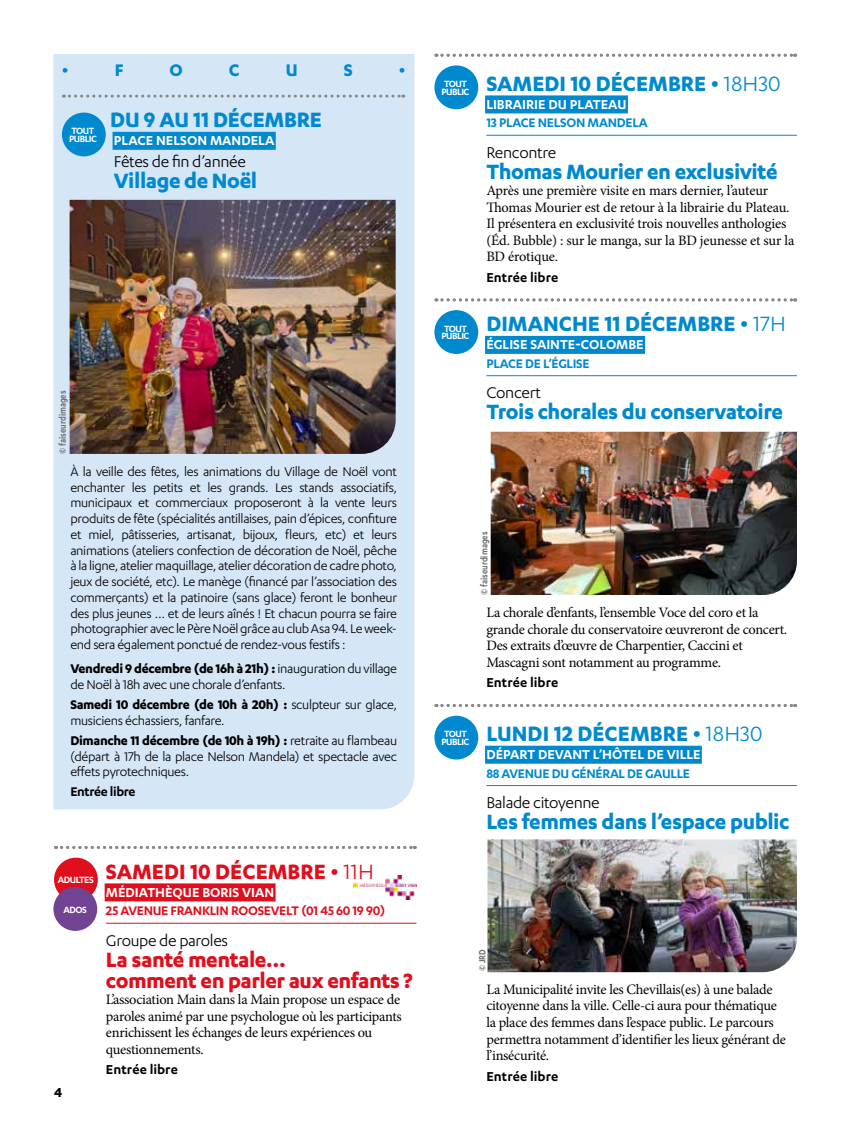
<style>
.page{position:relative;width:851px;height:1132px;background:#fff}
.page>*{position:absolute;margin:0;border:0;box-sizing:border-box;transform-origin:0 0}
.t1{font:700 24px "Karbon";letter-spacing:-.02em;color:#0089ce}
.t2{font:700 24px "Karbon";color:#0089ce}
.t3{font:700 24px/21px "Karbon";letter-spacing:-.02em;color:#e00f1d}
.t4{font:700 24px "Karbon";color:#e00f1d}
.t5{font:700 19.5px "Karbon";color:#0089ce}
.t6{font:18px "Karbon";letter-spacing:-.02em;color:#000}
.t7{font:600 15px "Karbon";color:#fff}
.t8{font:600 15px "Karbon";letter-spacing:.005em;color:#000}
.t9{font:700 15px "Karbon";color:#000}
.t10{font:14.55px/15.8px "Karbon";letter-spacing:-.025em;color:#000;text-align:justify}
.t11{font:600 14.55px "Karbon";letter-spacing:-.025em;color:#000}
.t12{font:14.4px/16.5px "Minion Pro";letter-spacing:-.02em;color:#000}
.t13{font:600 14.4px "Karbon";letter-spacing:-.02em;color:#0089ce}
.t14{font:600 14.4px "Karbon";letter-spacing:-.02em;color:#e00f1d}
.t15{font:600 10.5px/7.5px "Karbon";letter-spacing:-.05em;color:#fff}
.t16{font:600 10.5px "Karbon";color:#706f6f;scale:.85 1}
.s1{font-weight:700}
.s2{font-weight:400}
</style>
<div class="page">
<div style="left:105px;top:883px;width:170px;height:18px;background:#e00f1d"></div>
<hr style="left:106px;top:922px;width:310px;height:1px;background:#e00f1d">
<svg style="left:56px;top:846px;width:359px;height:2px"></svg>
<div style="left:54px;top:857px;width:44px;height:44px;background:#e00f1d;border-radius:50%"></div>
<div style="left:485px;top:95px;width:142px;height:18px;background:#0089ce"></div>
<hr style="left:486px;top:135px;width:310px;height:1px;background:#0089ce">
<div style="left:485px;top:336px;width:160px;height:18px;background:#0089ce"></div>
<hr style="left:486px;top:375px;width:310px;height:1px;background:#0089ce">
<div style="left:485px;top:745px;width:216px;height:18px;background:#0089ce"></div>
<hr style="left:486px;top:785px;width:310px;height:1px;background:#0089ce">
<svg style="left:436px;top:54px;width:359px;height:3px"></svg>
<div style="left:434px;top:65px;width:44px;height:44px;background:#0089ce;border-radius:50%"></div>
<svg style="left:436px;top:298px;width:359px;height:3px"></svg>
<div style="left:434px;top:310px;width:44px;height:44px;background:#0089ce;border-radius:50%"></div>
<svg style="left:436px;top:704px;width:359px;height:2px"></svg>
<div style="left:434px;top:715px;width:44px;height:44px;background:#0089ce;border-radius:50%"></div>
<div style="left:53px;top:886px;width:44px;height:44px;background:#714393;border-radius:50%"></div>
<div style="left:53px;top:54px;width:361px;height:755px;background:#d5e6f7"></div>
<div style="left:112px;top:132px;width:164px;height:18px;background:#0089ce"></div>
<svg style="left:63px;top:95px;width:341px;height:3px"></svg>
<div style="left:62px;top:112px;width:44px;height:44px;background:#0089ce;border-radius:50%"></div>
<img style="left:70px;top:200px;width:325px;height:254px">
<img style="left:353px;top:875px;width:63px;height:23px">
<img style="left:490px;top:431px;width:306px;height:163px">
<img style="left:487px;top:839px;width:309px;height:132px">
<h2 class="t5" style="left:62px;top:59px;width:63px">• F</h2>
<h2 class="t5" style="left:169px;top:59px;width:15px">O</h2>
<h2 class="t5" style="left:229px;top:59px;width:12px">C</h2>
<h2 class="t5" style="left:286px;top:59px;width:13px">U</h2>
<h2 class="t5" style="left:344px;top:59px;width:10px">S</h2>
<h2 class="t5" style="left:399px;top:59px;width:8px">•</h2>
<p class="t15" style="left:69px;top:127px;width:29px">TOUT<br>PUBLIC</p>
<h1 class="t1" style="left:110px;top:106px;width:213px">DU 9 AU 11 DÉCEMBRE</h1>
<p class="t7" style="left:114px;top:132px;width:162px">PLACE NELSON MANDELA</p>
<p class="t6" style="left:114px;top:151px;width:133px">Fêtes de fin d’année</p>
<h1 class="t1" style="left:114px;top:167px;width:145px">Village de Noël</h1>
<p class="t16" style="left:57px;top:454px;width:76px;rotate:-90deg">© faiseurdimages</p>
<p class="t10" style="left:70px;top:463px;width:328px">À la veille des fêtes, les animations du Village de Noël vont enchanter les petits et les grands. Les stands associatifs, municipaux et commerciaux proposeront à la vente leurs produits de fête (spécialités antillaises, pain d’épices, confiture et miel, pâtisseries, artisanat, bijoux, fleurs, etc) et leurs animations (ateliers confection de décoration de Noël, pêche à la ligne, atelier maquillage, atelier décoration de cadre photo, jeux de société, etc). Le manège (financé par l’association des commerçants) et la patinoire (sans glace) feront le bonheur des plus jeunes … et de leurs aînés ! Et chacun pourra se faire photographier avec le Père Noël grâce au club Asa 94. Le week&shy;end sera également ponctué de rendez-vous festifs :</p>
<p class="t10" style="left:70px;top:660px;width:328px"><span class="s1">Vendredi 9 décembre (de 16h à 21h) :</span> inauguration du village de Noël à 18h avec une chorale d’enfants.</p>
<p class="t10" style="left:70px;top:696px;width:328px"><span class="s1">Samedi 10 décembre (de 10h à 20h) :</span> sculpteur sur glace, musiciens échassiers, fanfare.</p>
<p class="t10" style="left:70px;top:732px;width:328px"><span class="s1">Dimanche 11 décembre (de 10h à 19h) :</span> retraite au flambeau (départ à 17h de la place Nelson Mandela) et spectacle avec effets pyrotechniques.</p>
<p class="t11" style="left:70px;top:783px;width:67px">Entrée libre</p>
<p class="t15" style="left:58px;top:875px;width:37px">ADULTES</p>
<p class="t15" style="left:63px;top:904px;width:25px">ADOS</p>
<p class="t9" style="left:54px;top:1083px;width:10px">4</p>
<h1 class="t4" style="left:106px;top:857px;width:269px">SAMEDI 10 DÉCEMBRE • <span class="s2">11H</span></h1>
<p class="t7" style="left:106px;top:883px;width:170px">MÉDIATHÈQUE BORIS VIAN</p>
<p class="t14" style="left:106px;top:902px;width:281px">25 AVENUE FRANKLIN ROOSEVELT (01 45 60 19 90)</p>
<p class="t6" style="left:106px;top:929px;width:124px">Groupe de paroles</p>
<h1 class="t3" style="left:106px;top:947px;width:308px">La santé mentale…<br>comment en parler aux enfants ?</h1>
<p class="t12" style="left:106px;top:990px;width:297px">L’association Main dans la Main propose un espace de paroles animé par une psychologue où les participants enrichissent les échanges de leurs expériences ou questionnements.</p>
<p class="t8" style="left:106px;top:1060px;width:73px">Entrée libre</p>
<p class="t15" style="left:441px;top:80px;width:29px">TOUT<br>PUBLIC</p>
<h1 class="t2" style="left:486px;top:70px;width:296px">SAMEDI 10 DÉCEMBRE • <span class="s2">18H30</span></h1>
<p class="t7" style="left:486px;top:96px;width:142px">LIBRAIRIE DU PLATEAU</p>
<p class="t13" style="left:486px;top:115px;width:163px">13 PLACE NELSON MANDELA</p>
<p class="t6" style="left:486px;top:142px;width:71px">Rencontre</p>
<h1 class="t1" style="left:486px;top:157px;width:293px">Thomas Mourier en exclusivité</h1>
<p class="t12" style="left:486px;top:182px;width:309px">Après une première visite en mars dernier, l’auteur Thomas Mourier est de retour à la librairie du Plateau.<br>Il présentera en exclusivité trois nouvelles anthologies (Éd. Bubble) : sur le manga, sur la BD jeunesse et sur la BD érotique.</p>
<p class="t8" style="left:486px;top:269px;width:73px">Entrée libre</p>
<p class="t15" style="left:441px;top:324px;width:29px">TOUT<br>PUBLIC</p>
<h1 class="t2" style="left:486px;top:310px;width:301px">DIMANCHE 11 DÉCEMBRE • <span class="s2">17H</span></h1>
<p class="t7" style="left:486px;top:336px;width:159px">ÉGLISE SAINTE-COLOMBE</p>
<p class="t13" style="left:486px;top:355px;width:105px">PLACE DE L’ÉGLISE</p>
<p class="t6" style="left:486px;top:382px;width:56px">Concert</p>
<h1 class="t1" style="left:486px;top:398px;width:298px">Trois chorales du conservatoire</h1>
<p class="t16" style="left:478px;top:594px;width:76px;rotate:-90deg">© faiseurdimages</p>
<p class="t12" style="left:486px;top:604px;width:302px">La chorale d’enfants, l’ensemble Voce del coro et la grande chorale du conservatoire œuvreront de concert.<br>Des extraits d’œuvre de Charpentier, Caccini et Mascagni sont notamment au programme.</p>
<p class="t8" style="left:486px;top:674px;width:73px">Entrée libre</p>
<p class="t15" style="left:441px;top:730px;width:29px">TOUT<br>PUBLIC</p>
<h1 class="t2" style="left:486px;top:719px;width:278px">LUNDI 12 DÉCEMBRE • <span class="s2">18H30</span></h1>
<p class="t7" style="left:486px;top:745px;width:216px">DÉPART DEVANT L’HÔTEL DE VILLE</p>
<p class="t13" style="left:486px;top:765px;width:205px">88 AVENUE DU GÉNÉRAL DE GAULLE</p>
<p class="t6" style="left:486px;top:792px;width:115px">Balade citoyenne</p>
<h1 class="t1" style="left:486px;top:807px;width:304px">Les femmes dans l’espace public</h1>
<p class="t16" style="left:476px;top:971px;width:27px;rotate:-90deg">© JRD</p>
<p class="t12" style="left:486px;top:980px;width:301px">La Municipalité invite les Chevillais(es) à une balade citoyenne dans la ville. Celle-ci aura pour thématique la place des femmes dans l’espace public. Le parcours permettra notamment d’identifier les lieux générant de l’insécurité.</p>
<p class="t8" style="left:486px;top:1067px;width:73px">Entrée libre</p>
</div>
